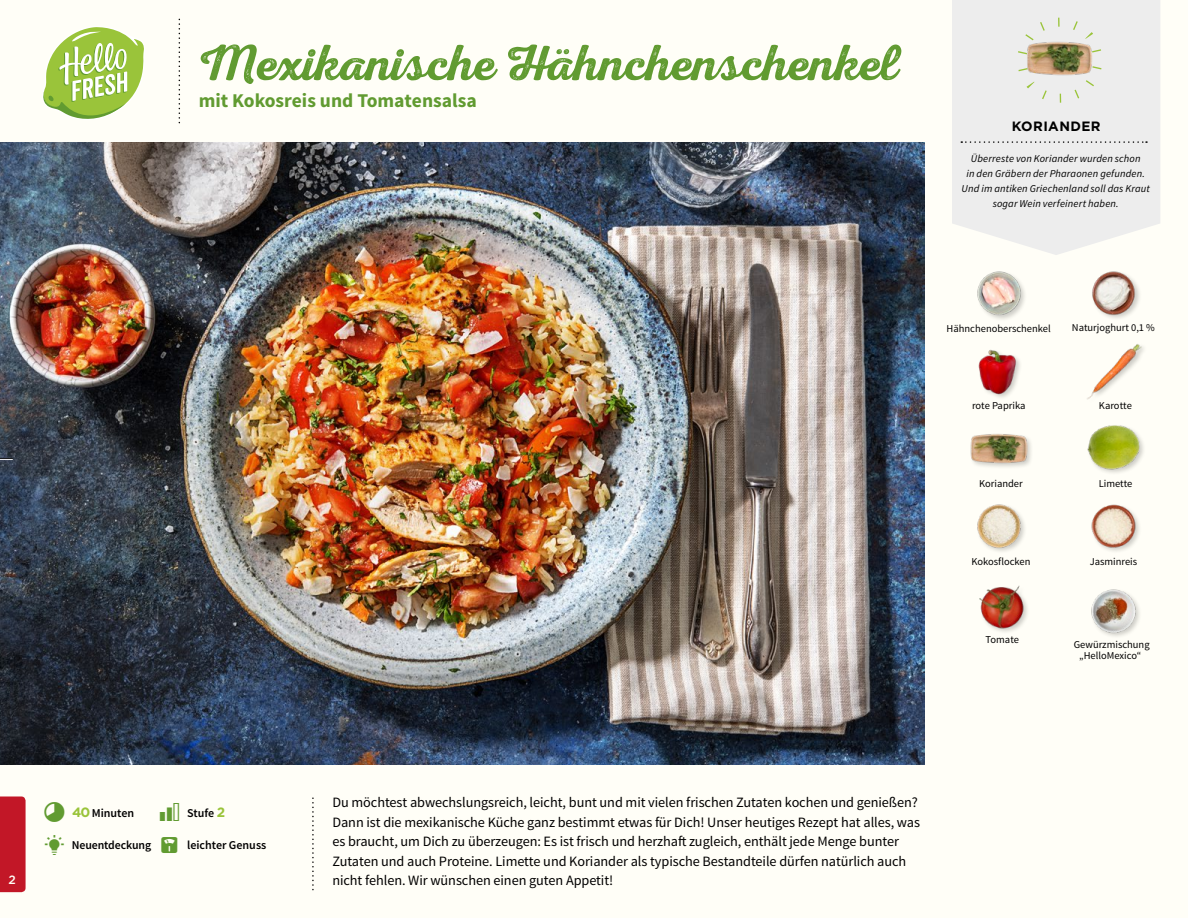
<style>
.page{position:relative;width:1188px;height:918px;background:#fffef7}
.page>*{position:absolute;margin:0;border:0;box-sizing:border-box;transform-origin:0 0}
.t1{font:51px "Nexa Rust Script S 2";color:#619b31}
.t2{font:700 19.5px "Source Sans Pro";color:#619b31}
.t3{font:14.25px/19.5px "Source Sans Pro";letter-spacing:-.005em;color:#000}
.t4{font:700 13.5px "Gotham";letter-spacing:.03em;color:#000}
.t5{font:600 12px "Source Sans Pro";color:#000}
.t6{font:500 12px "Gotham";color:#fffef7}
.t7{font:italic 10.5px/14.7px "Source Sans Pro";letter-spacing:.015em;color:#000;text-align:center}
.t8{font:10.5px/10.5px "Source Sans Pro";color:#000;text-align:center}
.s1{font-family:"Gotham";font-weight:700;font-size:13.5px;color:#9ac43a}
</style>
<div class="page">
<img style="left:1091px;top:589px;width:49px;height:48px">
<img style="left:979px;top:585px;width:48px;height:47px">
<img style="left:977px;top:504px;width:48px;height:48px">
<img style="left:1091px;top:504px;width:48px;height:47px">
<div style="left:1087px;top:424px;width:59px;height:52px;background:#000;opacity:.2"></div>
<img style="left:1087px;top:424px;width:55px;height:52px">
<div style="left:970px;top:433px;width:64px;height:37px;background:#000;opacity:.2"></div>
<img style="left:970px;top:433px;width:58px;height:37px">
<img style="left:978px;top:349px;width:42px;height:49px">
<img style="left:1087px;top:344px;width:55px;height:55px">
<img style="left:1092px;top:271px;width:48px;height:48px">
<img style="left:977px;top:271px;width:48px;height:48px">
<svg style="left:43px;top:27px;width:101px;height:92px"></svg>
<svg style="left:952px;top:0;width:208px;height:255px;fill:#ededed"></svg>
<svg style="left:961px;top:141px;width:186px;height:2px"></svg>
<img style="left:1027px;top:25px;width:66px;height:66px">
<div style="left:1017px;top:18px;width:85px;height:85px;border:9px dashed #9ac43a;border-radius:50%"></div>
<div style="left:0;top:796px;width:26px;height:96px;background:#c21727"></div>
<img style="left:0;top:142px;width:925px;height:623px">
<svg style="left:0;top:458px;width:13px;height:2px"></svg>
<p class="t6" style="left:9px;top:872px;width:9px">2</p>
<p class="t6" style="left:9px;top:872px;width:6px">1</p>
<h1 class="t1" style="left:199px;top:32px;width:702px">Mexikanische Hähnchenschenkel</h1>
<h2 class="t2" style="left:199px;top:88px;width:280px">mit Kokosreis und Tomatensalsa</h2>
<p class="t4" style="left:1012px;top:117px;width:90px">KORIANDER</p>
<p class="t7" style="left:962px;top:152px;width:190px">Überreste von Koriander wurden schon<br>in den Gräbern der Pharaonen gefunden.<br>Und im antiken Griechenland soll das Kraut sogar Wein verfeinert haben.</p>
<p class="t8" style="left:947px;top:323px;width:106px">Hähnchenoberschenkel</p>
<p class="t8" style="left:1072px;top:323px;width:85px">Naturjoghurt 0,1 %</p>
<p class="t8" style="left:972px;top:401px;width:55px">rote Paprika</p>
<p class="t8" style="left:1099px;top:401px;width:34px">Karotte</p>
<p class="t8" style="left:979px;top:479px;width:45px">Koriander</p>
<p class="t8" style="left:1099px;top:478px;width:35px">Limette</p>
<p class="t8" style="left:971px;top:556px;width:60px">Kokosflocken</p>
<p class="t8" style="left:1090px;top:556px;width:49px">Jasminreis</p>
<p class="t8" style="left:986px;top:635px;width:35px">Tomate</p>
<p class="t8" style="left:1074px;top:640px;width:77px">Gewürzmischung „HelloMexico“</p>
<p class="t5" style="left:72px;top:805px;width:63px"><span class="s1">40</span> Minuten</p>
<p class="t5" style="left:187px;top:805px;width:40px">Stufe <span class="s1">2</span></p>
<p class="t3" style="left:332px;top:793px;width:589px">Du möchtest abwechslungsreich, leicht, bunt und mit vielen frischen Zutaten kochen und genießen?<br>Dann ist die mexikanische Küche ganz bestimmt etwas für Dich! Unser heutiges Rezept hat alles, was es braucht, um Dich zu überzeugen: Es ist frisch und herzhaft zugleich, enthält jede Menge bunter Zutaten und auch Proteine. Limette und Koriander als typische Bestandteile dürfen natürlich auch nicht fehlen. Wir wünschen einen guten Appetit!</p>
<p class="t5" style="left:72px;top:838px;width:81px">Neuentdeckung</p>
<p class="t5" style="left:187px;top:838px;width:81px">leichter Genuss</p>
</div>
